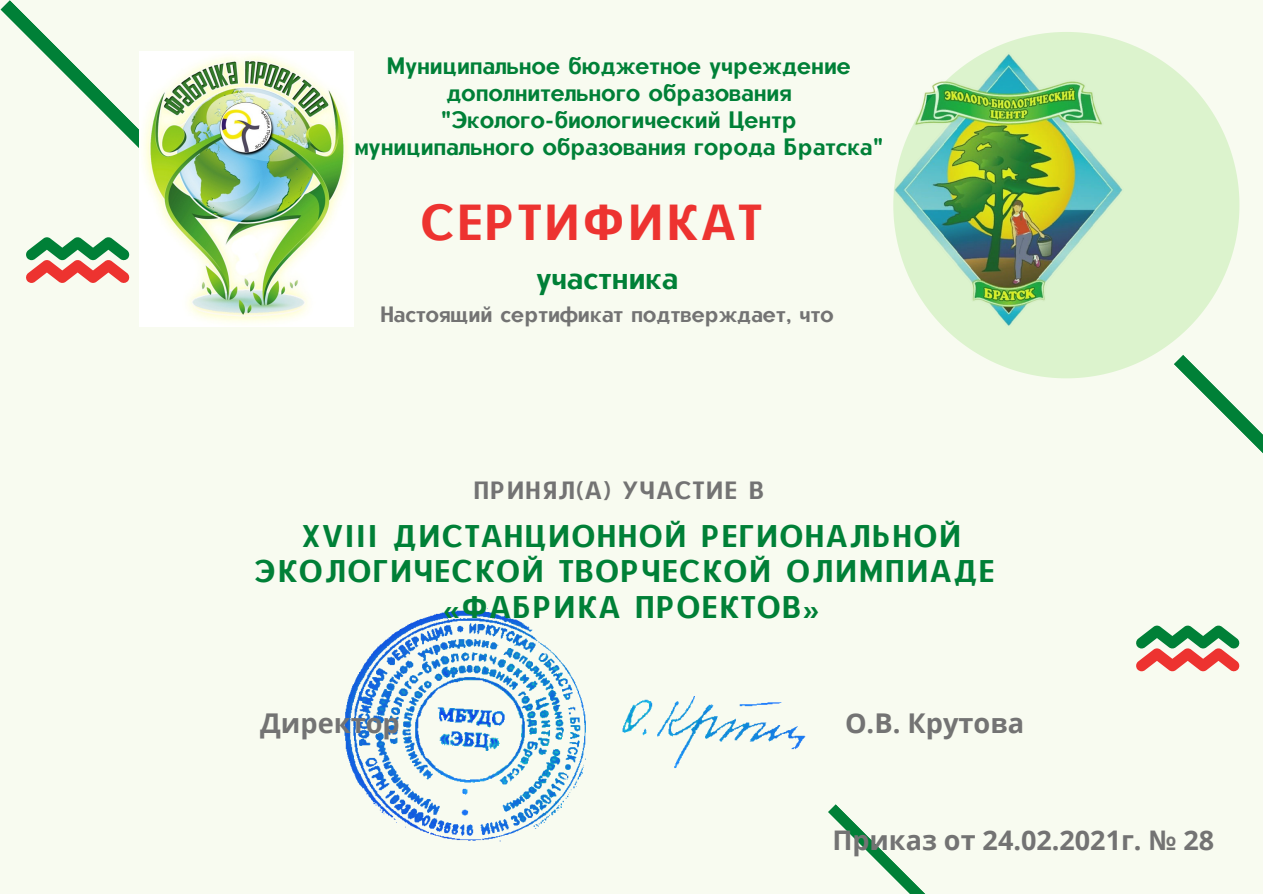
<style>
.page{position:relative;width:1263px;height:894px;background:#fff}
.page>*{position:absolute;margin:0;border:0;box-sizing:border-box;transform-origin:0 0}
.t1{font:49.2px "CAT Neuzeit";letter-spacing:.08em;color:#ed3330}
.t2{font:30.45px/36px "CAT Neuzeit";letter-spacing:.08em;color:#008037;text-align:center}
.t3{font:30px "CAT Neuzeit";color:#008037}
.t4{font:700 27.15px "Open Sans";color:#737373}
.t5{font:700 27px "Open Sans";color:#737373}
.t6{font:24.3px "CAT Neuzeit";letter-spacing:.08em;color:#737373}
.t7{font:23.1px/26.8px "CAT Neuzeit";color:#008037;text-align:center}
.t8{font:21.6px "CAT Neuzeit";color:#737373}
</style>
<div class="page">
<div style="left:0;top:0;width:1263px;height:893px;background:#f8fbf0"></div>
<svg style="left:0;top:0;width:326px;height:326px"></svg>
<svg style="left:828px;top:804px;width:96px;height:89px"></svg>
<img style="left:140px;top:52px;width:213px;height:274px">
<svg style="left:1136px;top:378px;width:127px;height:294px"></svg>
<img style="left:344px;top:608px;width:462px;height:233px">
<img style="left:893px;top:32px;width:346px;height:346px">
<p class="t7" style="left:387px;top:52px;width:466px">Муниципальное бюджетное учреждение дополнительного образования</p>
<p class="t7" style="left:441px;top:106px;width:358px">"Эколого-биологический Центр</p>
<p class="t7" style="left:354px;top:133px;width:531px">муниципального образования города Братска"</p>
<p class="t1" style="left:421px;top:191px;width:341px">СЕРТИФИКАТ</p>
<p class="t3" style="left:536px;top:259px;width:143px">участника</p>
<p class="t8" style="left:381px;top:300px;width:455px">Настоящий сертификат подтверждает, что</p>
<p class="t6" style="left:474px;top:474px;width:291px">ПРИНЯЛ(А) УЧАСТИЕ В</p>
<p class="t2" style="left:255px;top:517px;width:741px">ХVIII ДИСТАНЦИОННОЙ РЕГИОНАЛЬНОЙ<br>ЭКОЛОГИЧЕСКОЙ ТВОРЧЕСКОЙ ОЛИМПИАДЕ</p>
<p class="t2" style="left:444px;top:589px;width:377px">«ФАБРИКА ПРОЕКТОВ»</p>
<p class="t4" style="left:260px;top:704px;width:141px">Директор</p>
<p class="t4" style="left:845px;top:704px;width:181px">О.В. Крутова</p>
<p class="t5" style="left:832px;top:820px;width:383px">Приказ от 24.02.2021г. № 28</p>
</div>
